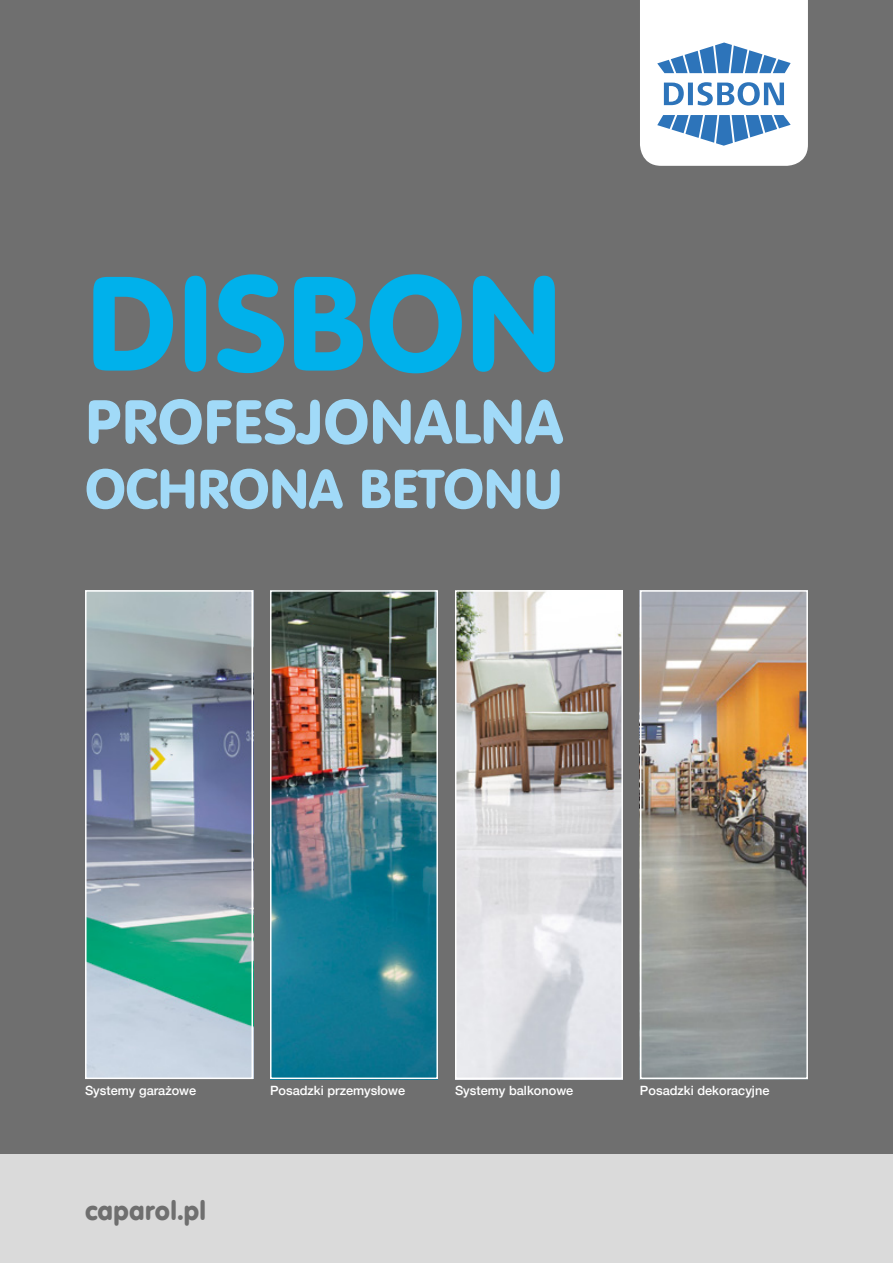
<style>
.page{position:relative;width:893px;height:1263px;background:#fff}
.page>*{position:absolute;margin:0;border:0;box-sizing:border-box;transform-origin:0 0}
.t1{font:131.7px "VAG Rounded EU";letter-spacing:-.005em;color:#00b1eb}
.t2{font:60.6px "VAG Rounded EU";color:#a1daf8}
.t3{font:54px "VAG Rounded EU";letter-spacing:-.01em;color:#a1daf8}
.t4{font:26.25px "VAG Rounded EU";color:#6f6f6f}
.t5{font:500 12.75px "Helvetica Neue";color:#fff}
</style>
<div class="page">
<div style="left:0;top:0;width:893px;height:1154px;background:#6f6f6f"></div>
<div style="left:0;top:1154px;width:893px;height:109px;background:#dadada"></div>
<img style="left:88px;top:593px;width:162px;height:483px">
<div style="left:85px;top:590px;width:168px;height:489px;border:2px solid #fff"></div>
<img style="left:273px;top:593px;width:162px;height:483px">
<div style="left:270px;top:590px;width:168px;height:489px;border:2px solid #fff"></div>
<img style="left:458px;top:593px;width:162px;height:483px">
<div style="left:455px;top:590px;width:168px;height:489px;border:2px solid #fff"></div>
<img style="left:643px;top:593px;width:162px;height:483px">
<div style="left:640px;top:590px;width:168px;height:489px;border:2px solid #fff"></div>
<svg style="left:640px;top:0;width:168px;height:166px;background:#cfdfee"></svg>
<h1 class="t1" style="left:85px;top:245px;width:480px">DISBON</h1>
<h2 class="t2" style="left:85px;top:385px;width:479px">PROFESJONALNA</h2>
<h3 class="t3" style="left:85px;top:456px;width:479px">OCHRONA BETONU</h3>
<p class="t5" style="left:85px;top:1080px;width:113px">Systemy garażowe</p>
<p class="t5" style="left:270px;top:1080px;width:137px">Posadzki przemysłowe</p>
<p class="t5" style="left:455px;top:1080px;width:120px">Systemy balkonowe</p>
<p class="t5" style="left:640px;top:1080px;width:131px">Posadzki dekoracyjne</p>
<h3 class="t4" style="left:85px;top:1195px;width:123px">caparol.pl</h3>
</div>
